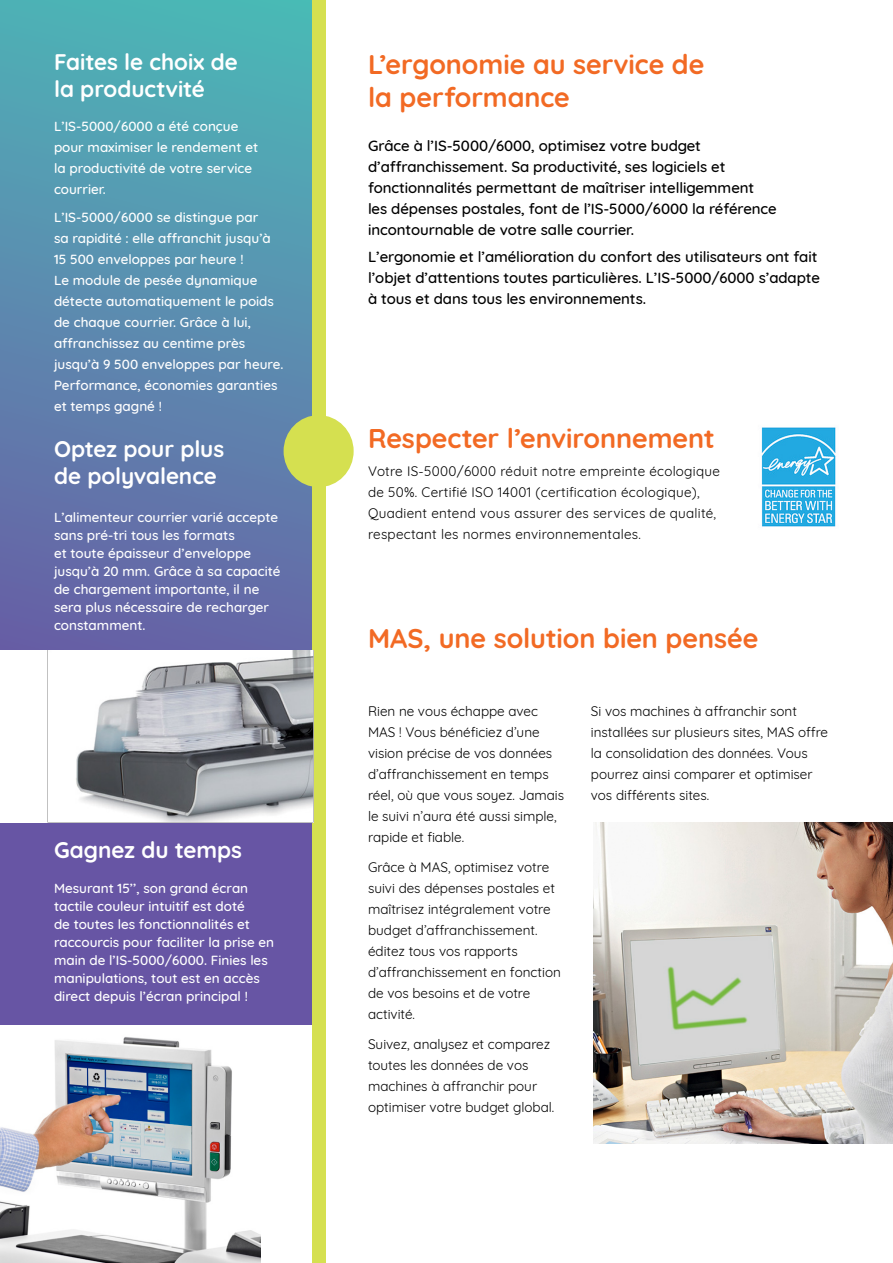
<style>
.page{position:relative;width:893px;height:1263px;background:#fff}
.page>*{position:absolute;margin:0;border:0;box-sizing:border-box;transform-origin:0 0}
.sub-head{font:700 27px/33px "Quicksand";color:#f26a24}
.sub-head-2{font:700 22.5px/27px "Quicksand";letter-spacing:-.005em;color:#fff}
.sub-head-3{font:500 15px/21px "Quicksand";letter-spacing:-.005em;color:#000}
.quote-source{font:500 13.5px/21px "Quicksand";color:#fff}
.Bullets{font:13.5px/21px "Quicksand";color:#000}
.Body_Text{font:13.5px/21px "Quicksand";letter-spacing:.02em;color:#000}
</style>
<div class="page">
<svg style="left:0;top:0;width:313px;height:1025px;background:#5d7fab"></svg>
<img style="left:0;top:1037px;width:260px;height:226px">
<div style="left:313px;top:0;width:13px;height:1263px;background:#d5e050"></div>
<div style="left:284px;top:415px;width:70px;height:72px;background:#d5e050;border-radius:50%"></div>
<img style="left:761px;top:427px;width:75px;height:100px">
<img style="left:593px;top:823px;width:300px;height:320px">
<div style="left:0;top:650px;width:313px;height:173px;background:#fff"></div>
<img style="left:47px;top:650px;width:266px;height:172px">
<p class="sub-head-2" style="left:54px;top:46px;width:185px">Faites le choix de la productvité</p>
<p class="quote-source" style="left:54px;top:115px;width:206px">L’IS-5000/6000 a été conçue pour maximiser le rendement et la productivité de votre service courrier.</p>
<p class="quote-source" style="left:54px;top:205px;width:231px">L’IS-5000/6000 se distingue par<br>sa rapidité : elle affranchit jusqu’à<br>15 500 enveloppes par heure !<br>Le module de pesée dynamique détecte automatiquement le poids de chaque courrier. Grâce à lui, affranchissez au centime près jusqu’à 9 500 enveloppes par heure.<br>Performance, économies garanties et temps gagné !</p>
<p class="sub-head-2" style="left:54px;top:434px;width:172px">Optez pour plus de polyvalence</p>
<p class="quote-source" style="left:54px;top:507px;width:228px;line-height:18px">L’alimenteur courrier varié accepte sans pré-tri tous les formats<br>et toute épaisseur d’enveloppe jusqu’à 20 mm. Grâce à sa capacité de chargement importante, il ne sera plus nécessaire de recharger constamment.</p>
<p class="sub-head-2" style="left:54px;top:834px;width:190px">Gagnez du temps</p>
<p class="quote-source" style="left:54px;top:878px;width:222px;line-height:18px">Mesurant 15’’, son grand écran tactile couleur intuitif est doté<br>de toutes les fonctionnalités et raccourcis pour faciliter la prise en main de l’IS-5000/6000. Finies les manipulations, tout est en accès direct depuis l’écran principal !</p>
<p class="sub-head" style="left:368px;top:46px;width:338px">L’ergonomie au service de la performance</p>
<p class="sub-head-3" style="left:368px;top:133px;width:410px">Grâce à l’IS-5000/6000, optimisez votre budget d’affranchissement. Sa productivité, ses logiciels et fonctionnalités permettant de maîtriser intelligemment les dépenses postales, font de l’IS-5000/6000 la référence incontournable de votre salle courrier.</p>
<p class="sub-head-3" style="left:368px;top:245px;width:453px">L’ergonomie et l’amélioration du confort des utilisateurs ont fait l’objet d’attentions toutes particulières. L’IS-5000/6000 s’adapte à tous et dans tous les environnements.</p>
<p class="sub-head" style="left:368px;top:420px;width:348px">Respecter l’environnement</p>
<p class="Body_Text" style="left:368px;top:459px;width:353px">Votre IS-5000/6000 réduit notre empreinte écologique de 50%. Certifié ISO 14001 (certification écologique), Quadient entend vous assurer des services de qualité, respectant les normes environnementales.</p>
<p class="sub-head" style="left:368px;top:620px;width:392px">MAS, une solution bien pensée</p>
<p class="Bullets" style="left:368px;top:699px;width:198px">Rien ne vous échappe avec<br>MAS ! Vous bénéficiez d’une vision précise de vos données d’affranchissement en temps réel, où que vous soyez. Jamais le suivi n’aura été aussi simple, rapide et fiable.</p>
<p class="Bullets" style="left:368px;top:855px;width:194px">Grâce à MAS, optimisez votre suivi des dépenses postales et maîtrisez intégralement votre budget d’affranchissement. éditez tous vos rapports d’affranchissement en fonction de vos besoins et de votre activité.</p>
<p class="Bullets" style="left:368px;top:1032px;width:188px">Suivez, analysez et comparez toutes les données de vos machines à affranchir pour optimiser votre budget global.</p>
<p class="Bullets" style="left:591px;top:699px;width:239px">Si vos machines à affranchir sont installées sur plusieurs sites, MAS offre la consolidation des données. Vous pourrez ainsi comparer et optimiser vos différents sites.</p>
</div>
